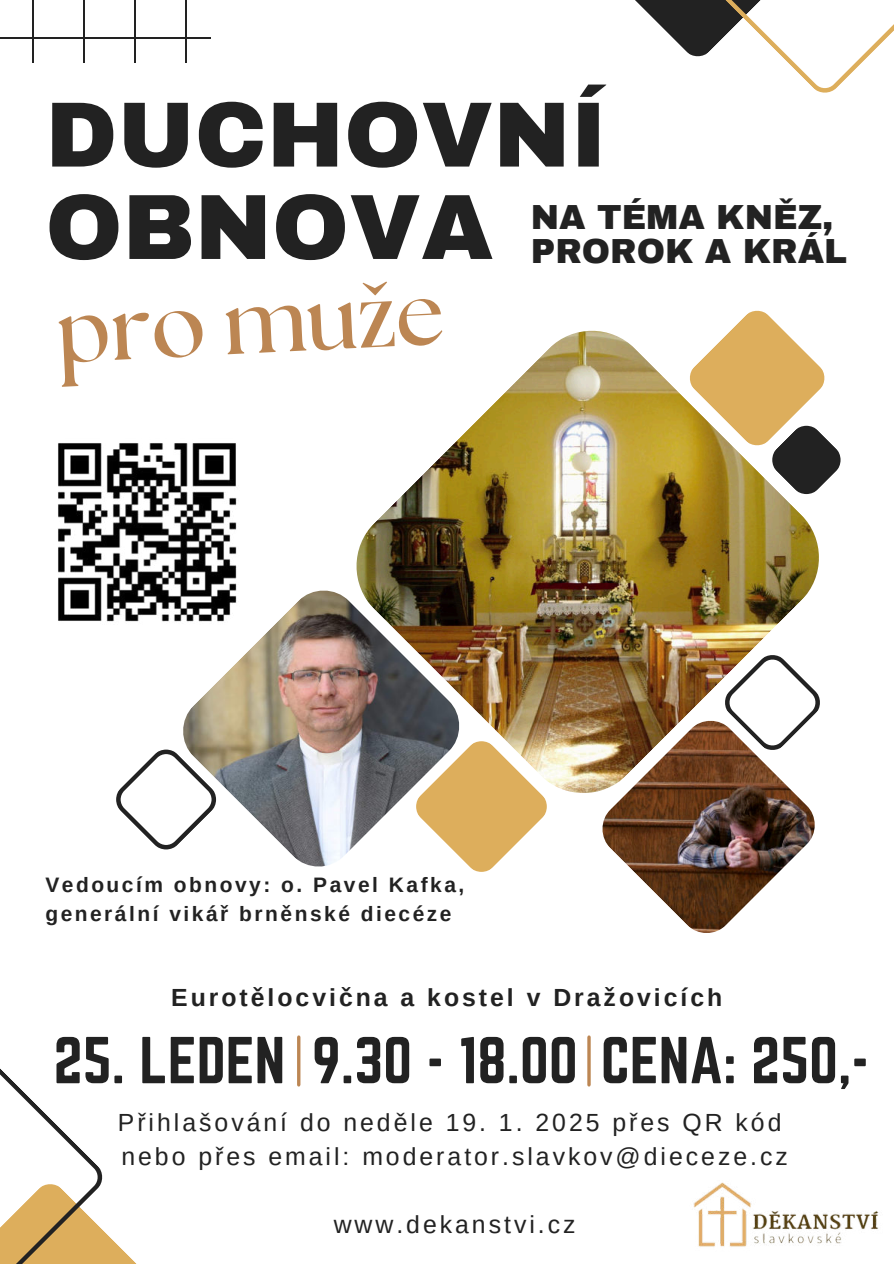
<style>
.page{position:relative;width:894px;height:1264px;background:#fff}
.page>*{position:absolute;margin:0;border:0;box-sizing:border-box;transform-origin:0 0}
.t1{font:900 92.55px/92.4px "Archivo";color:#222}
.t2{font:700 90px "The Seasons";color:#bc8653}
.t3{font:57.9px "Norwester";color:#222}
.t4{font:900 34.05px/33.9px "Archivo";color:#222}
.t5{font:24.75px/33.8px "Arimo";letter-spacing:.12em;color:#222}
.t6{font:700 24.75px "Arimo";letter-spacing:.12em;color:#222}
.t7{font:700 21px/28.5px "Arimo";letter-spacing:.12em;color:#222}
</style>
<div class="page">
<img style="left:356px;top:331px;width:463px;height:462px">
<img style="left:183px;top:590px;width:276px;height:276px">
<img style="left:599px;top:718px;width:218px;height:215px">
<svg style="left:416px;top:741px;width:130px;height:130px"></svg>
<svg style="left:116px;top:749px;width:100px;height:100px"></svg>
<svg style="left:635px;top:0;width:258px;height:93px"></svg>
<svg style="left:723px;top:653px;width:97px;height:98px"></svg>
<svg style="left:0;top:1068px;width:136px;height:195px"></svg>
<svg style="left:688px;top:310px;width:152px;height:184px"></svg>
<hr style="left:185px;top:0;width:1px;height:63px;background:#222">
<hr style="left:134px;top:0;width:1px;height:63px;background:#222">
<hr style="left:83px;top:0;width:1px;height:63px;background:#222">
<hr style="left:32px;top:0;width:1px;height:63px;background:#222">
<hr style="left:0;top:37px;width:211px;height:1px;background:#222">
<img style="left:693px;top:1182px;width:186px;height:65px">
<img style="left:58px;top:443px;width:189px;height:189px">
<hr style="left:297px;top:1037px;width:3px;height:47px;background:#bc8653">
<hr style="left:587px;top:1037px;width:3px;height:47px;background:#bc8653">
<h1 class="t1" style="left:45px;top:88px;width:562px">DUCHOVNÍ<br>OBNOVA</h1>
<h2 class="t2" style="left:53px;top:271px;width:389px;rotate:-3deg">pro muže</h2>
<h3 class="t4" style="left:530px;top:201px;width:317px">NA TÉMA KNĚZ,<br>PROROK A KRÁL</h3>
<p class="t7" style="left:45px;top:871px;width:420px">Vedoucím obnovy: o. Pavel Kafka, generální vikář brněnské diecéze</p>
<p class="t6" style="left:171px;top:980px;width:552px">Eurotělocvična a kostel v Dražovicích</p>
<h3 class="t3" style="left:54px;top:1032px;width:233px">25. LEDEN</h3>
<h3 class="t3" style="left:311px;top:1032px;width:558px">9.30 - 18.00 CENA: 250,-</h3>
<p class="t5" style="left:118px;top:1106px;width:671px">Přihlašování do neděle 19. 1. 2025 přes QR kód nebo přes email: moderator.slavkov@dieceze.cz</p>
<p class="t5" style="left:333px;top:1207px;width:243px">www.dekanstvi.cz</p>
</div>
